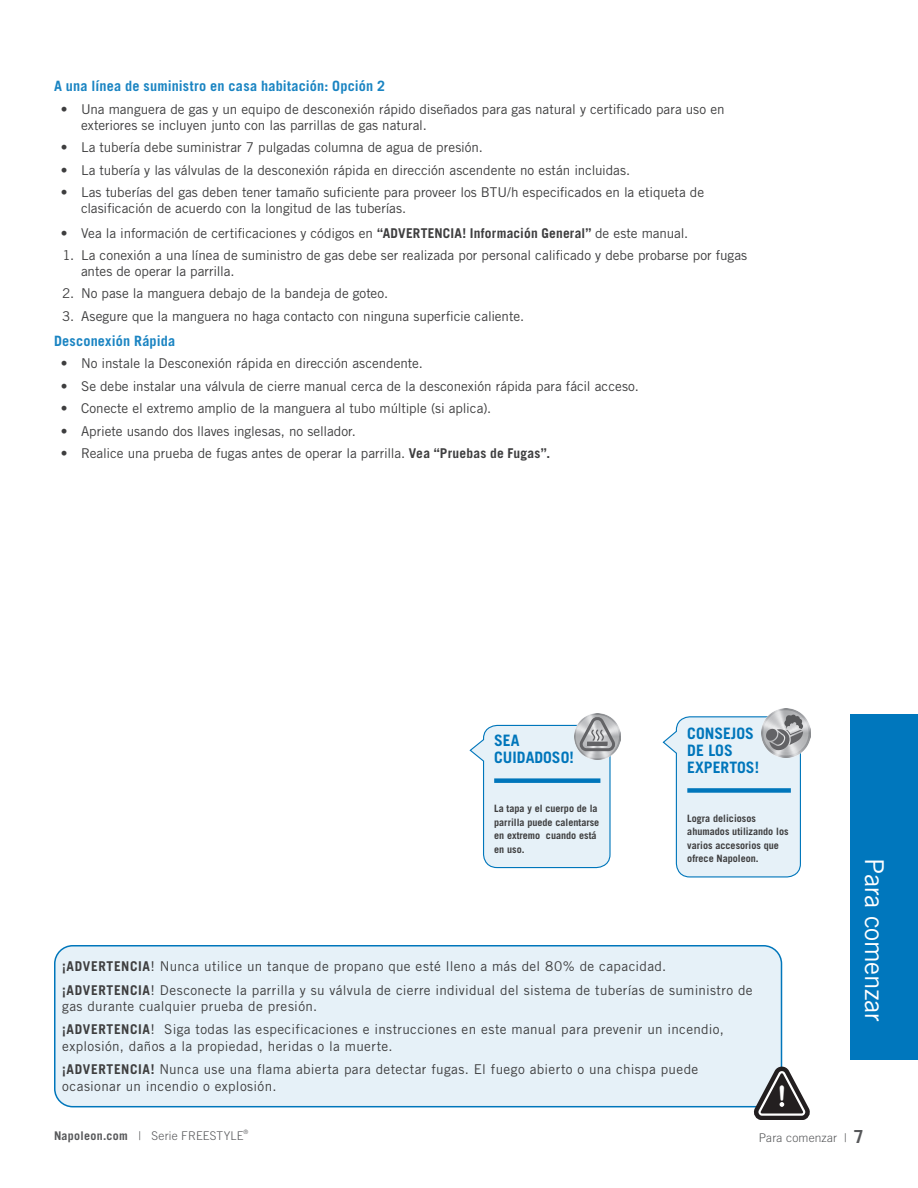
<style>
.page{position:relative;width:918px;height:1188px;background:#fff}
.page>*{position:absolute;margin:0;border:0;box-sizing:border-box;transform-origin:0 0}
.t1{font:700 33.9px "Courier New";color:#fff;scale:.78 1}
.t2{font:25.95px "Trade Gothic LT Std";letter-spacing:-.015em;color:#fff}
.Buble_Tip_Title_with{font:700 15.75px/16.8px "Trade Gothic LT Std";color:#0076bb}
.H3_Title{font:700 14.25px "Trade Gothic LT Std";letter-spacing:.01em;color:#1a84c2}
.Text__Warning{font:13.5px/15.8px "Trade Gothic LT Std";color:#3e3e3f}
.Text__Warning-2{font:13.5px/16.5px "Trade Gothic LT Std";letter-spacing:.025em;color:#3e3e3f}
.t3{font:300 12px "Trade Gothic LT Std";letter-spacing:.015em;color:#57585a}
.Text__Bubble_Tip{font:700 10.2px/13.5px "Trade Gothic LT Std";color:#3e3e3f}
.t4{font:300 6px "Trade Gothic LT Std";color:#57585a}
.s1{font-weight:700}
.s2{font-weight:700;font-size:18px}
</style>
<div class="page">
<div style="left:850px;top:715px;width:68px;height:345px;background:#0077bd"></div>
<div style="left:55px;top:946px;width:727px;height:161px;background:#e6f1f8;border-radius:18px"></div>
<div style="left:54px;top:945px;width:728px;height:162px;border:2px solid #0076bb;border-radius:18px"></div>
<svg style="left:752px;top:1065px;width:58px;height:55px"></svg>
<img style="left:592px;top:713px;width:29px;height:39px">
<svg style="left:576px;top:715px;width:43px;height:43px"></svg>
<svg style="left:469px;top:714px;width:146px;height:155px"></svg>
<div style="left:588px;top:742px;width:19px;height:3px;border:1px solid #636366"></div>
<img style="left:770px;top:709px;width:40px;height:42px">
<svg style="left:763px;top:710px;width:46px;height:46px"></svg>
<svg style="left:662px;top:714px;width:141px;height:164px;background:#d9e7f0"></svg>
<p class="H3_Title" style="left:54px;top:77px;width:333px">A una línea de suministro en casa habitación: Opción 2</p>
<p class="Text__Warning" style="left:81px;top:101px;width:645px;text-indent:-20px">• Una manguera de gas y un equipo de desconexión rápido diseñados para gas natural y certificado para uso en exteriores se incluyen junto con las parrillas de gas natural.</p>
<p class="Text__Warning" style="left:61px;top:139px;width:424px">• La tubería debe suministrar 7 pulgadas columna de agua de presión.</p>
<p class="Text__Warning" style="left:61px;top:162px;width:571px">• La tubería y las válvulas de la desconexión rápida en dirección ascendente no están incluidas.</p>
<p class="Text__Warning" style="left:81px;top:184px;width:625px;text-indent:-20px">• Las tuberías del gas deben tener tamaño suficiente para proveer los BTU/h especificados en la etiqueta de clasificación de acuerdo con la longitud de las tuberías.</p>
<p class="Text__Warning" style="left:61px;top:225px;width:629px">• Vea la información de certificaciones y códigos en <span class="s1">“ADVERTENCIA! Información General”</span> de este manual.</p>
<p class="Text__Warning" style="left:81px;top:247px;width:668px;text-indent:-19px">1. La conexión a una línea de suministro de gas debe ser realizada por personal calificado y debe probarse por fugas antes de operar la parrilla.</p>
<p class="Text__Warning" style="left:62px;top:285px;width:328px">2. No pase la manguera debajo de la bandeja de goteo.</p>
<p class="Text__Warning" style="left:62px;top:308px;width:464px">3. Asegure que la manguera no haga contacto con ninguna superficie caliente.</p>
<p class="H3_Title" style="left:54px;top:332px;width:123px">Desconexión Rápida</p>
<p class="Text__Warning" style="left:61px;top:355px;width:364px">• No instale la Desconexión rápida en dirección ascendente.</p>
<p class="Text__Warning" style="left:61px;top:378px;width:580px">• Se debe instalar una válvula de cierre manual cerca de la desconexión rápida para fácil acceso.</p>
<p class="Text__Warning" style="left:61px;top:400px;width:432px">• Conecte el extremo amplio de la manguera al tubo múltiple (si aplica).</p>
<p class="Text__Warning" style="left:61px;top:423px;width:297px">• Apriete usando dos llaves inglesas, no sellador.</p>
<p class="Text__Warning" style="left:61px;top:445px;width:491px">• Realice una prueba de fugas antes de operar la parrilla. <span class="s1">Vea “Pruebas de Fugas”.</span></p>
<p class="Buble_Tip_Title_with" style="left:494px;top:732px;width:81px">SEA<br>CUIDADOSO!</p>
<p class="Text__Bubble_Tip" style="left:494px;top:802px;width:107px">La tapa y el cuerpo de la parrilla puede calentarse en extremo cuando está en uso.</p>
<p class="Buble_Tip_Title_with" style="left:687px;top:725px;width:73px">CONSEJOS<br>DE LOS<br>EXPERTOS!</p>
<p class="Text__Bubble_Tip" style="left:687px;top:811px;width:103px">Logra deliciosos ahumados utilizando los varios accesorios que ofrece Napoleon.</p>
<p class="Text__Warning-2" style="left:62px;top:958px;width:606px"><span class="s1">¡ADVERTENCIA</span>! Nunca utilice un tanque de propano que esté lleno a más del 80% de capacidad.</p>
<p class="Text__Warning-2" style="left:62px;top:982px;width:692px"><span class="s1">¡ADVERTENCIA</span>! Desconecte la parrilla y su válvula de cierre individual del sistema de tuberías de suministro de gas durante cualquier prueba de presión.</p>
<p class="Text__Warning-2" style="left:62px;top:1021px;width:663px"><span class="s1">¡ADVERTENCIA</span>! Siga todas las especificaciones e instrucciones en este manual para prevenir un incendio, explosión, daños a la propiedad, heridas o la muerte.</p>
<p class="Text__Warning-2" style="left:62px;top:1061px;width:638px"><span class="s1">¡ADVERTENCIA!</span> Nunca use una flama abierta para detectar fugas. El fuego abierto o una chispa puede ocasionar un incendio o explosión.</p>
<p class="t1" style="left:774px;top:1075px;width:22px">!</p>
<h2 class="t2" style="left:890px;top:858px;width:164px;rotate:90deg">Para comenzar</h2>
<p class="t3" style="left:54px;top:1128px;width:191px"><span class="s1">Napoleon.com</span> | Serie FREESTYLE</p>
<p class="t4" style="left:243px;top:1128px;width:6px">®</p>
<p class="t3" style="left:759px;top:1131px;width:107px">Para comenzar | <span class="s2">7</span></p>
</div>
